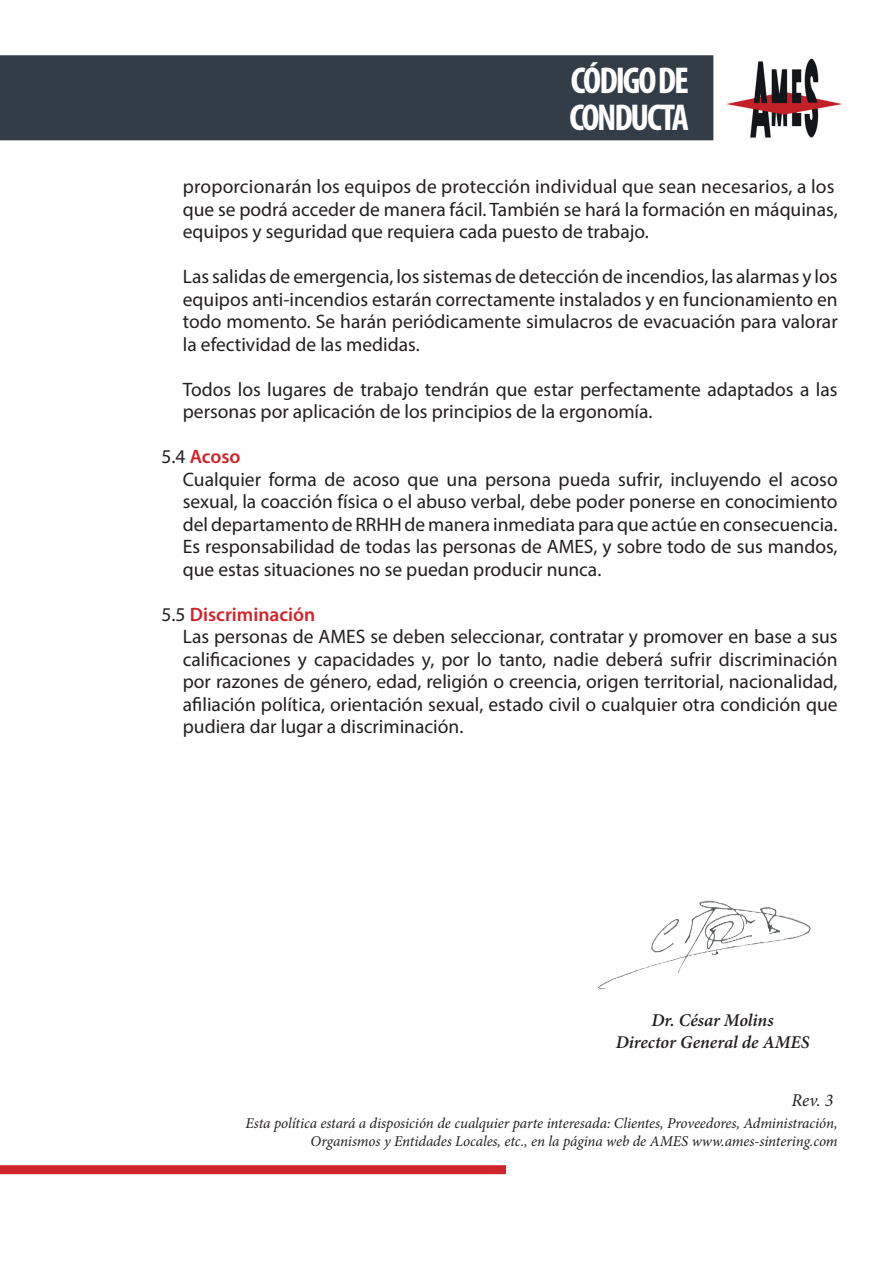
<style>
.page{position:relative;width:893px;height:1263px;background:#fff}
.page>*{position:absolute;margin:0;border:0;box-sizing:border-box;transform-origin:0 0}
.t1{font:700 condensed 37.5px/37.5px "Myriad Pro";letter-spacing:-.06em;color:#fff}
.t2{font:19.5px/22.5px "Myriad Pro";color:#231f20}
.t3{font:italic 600 18px/21.6px "Minion Pro";color:#231f20;text-align:center}
.t4{font:italic 18px "Minion Pro";color:#231f20}
.t5{font:italic 15px/18px "Minion Pro";letter-spacing:-.01em;color:#231f20;text-align:right}
.s1{font-weight:600;color:#d1232a}
</style>
<div class="page">
<img style="left:709px;top:55px;width:133px;height:86px">
<div style="left:1px;top:56px;width:712px;height:84px;background:#323d47"></div>
<div style="left:0;top:55px;width:713px;height:85px;border:2px solid #323d47"></div>
<div style="left:0;top:1165px;width:506px;height:9px;background:#d1232a"></div>
<img style="left:598px;top:900px;width:213px;height:90px">
<h1 class="t1" style="left:569px;top:61px;width:121px">CÓDIGO DE<br>CONDUCTA</h1>
<p class="t2" style="left:183px;top:175px;width:656px">proporcionarán los equipos de protección individual que sean necesarios, a los que se podrá acceder de manera fácil. También se hará la formación en máquinas, equipos y seguridad que requiera cada puesto de trabajo.</p>
<p class="t2" style="left:183px;top:265px;width:656px;text-align:justify">Las salidas de emergencia, los sistemas de detección de incendios, las alarmas y los equipos anti-incendios estarán correctamente instalados y en funcionamiento en todo momento. Se harán periódicamente simulacros de evacuación para valorar la efectividad de las medidas.</p>
<p class="t2" style="left:183px;top:378px;width:656px">Todos los lugares de trabajo tendrán que estar perfectamente adaptados a las personas por aplicación de los principios de la ergonomía.</p>
<p class="t2" style="left:183px;top:445px;width:656px;text-indent:-21px">5.4 <span class="s1">Acoso<br></span>Cualquier forma de acoso que una persona pueda sufrir, incluyendo el acoso sexual, la coacción física o el abuso verbal, debe poder ponerse en conocimiento del departamento de RRHH de manera inmediata para que actúe en consecuencia.<br>Es responsabilidad de todas las personas de AMES, y sobre todo de sus mandos, que estas situaciones no se puedan producir nunca.</p>
<p class="t2" style="left:183px;top:603px;width:656px;text-indent:-21px">5.5 <span class="s1">Discriminación<br></span>Las personas de AMES se deben seleccionar, contratar y promover en base a sus calificaciones y capacidades y, por lo tanto, nadie deberá sufrir discriminación por razones de género, edad, religión o creencia, origen territorial, nacionalidad, afiliación política, orientación sexual, estado civil o cualquier otra condición que pudiera dar lugar a discriminación.</p>
<p class="t3" style="left:616px;top:1009px;width:195px">Dr. César Molins<br>Director General de AMES</p>
<p class="t4" style="left:792px;top:1088px;width:43px">Rev. 3</p>
<p class="t5" style="left:245px;top:1114px;width:594px">Esta política estará a disposición de cualquier parte interesada: Clientes, Proveedores, Administración,<br>Organismos y Entidades Locales, etc., en la página web de AMES www.ames-sintering.com</p>
</div>
